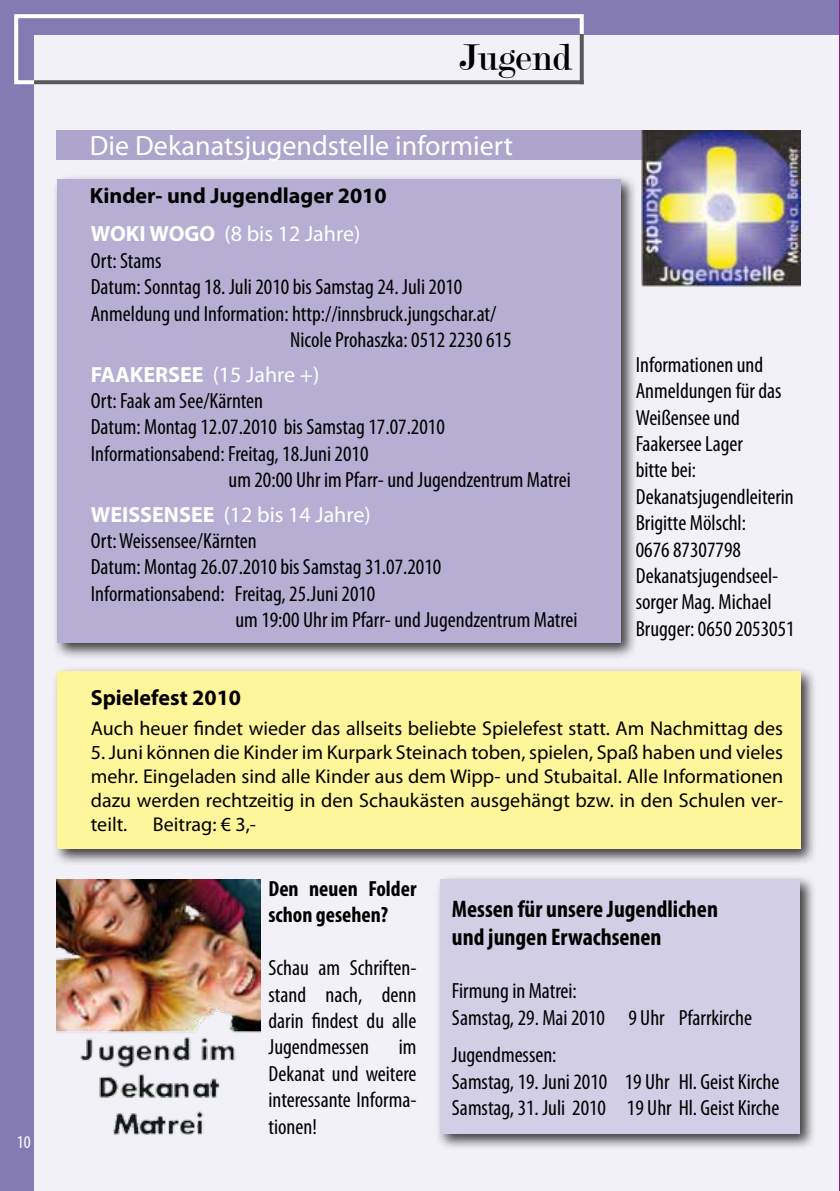
<style>
.page{position:relative;width:840px;height:1191px;background:#fff}
.page>*{position:absolute;margin:0;border:0;box-sizing:border-box;transform-origin:0 0}
.t1{font:40px "Modern";letter-spacing:-.005em;color:#000}
.t2{font:28px "Myriad Pro";color:#fff}
.t3{font:700 condensed 24px/28.8px "Myriad Pro";color:#000}
.t4{font:condensed 22px/26.4px "Myriad Pro";color:#000}
.t5{font:22px "Myriad Pro";color:#fff}
.t6{font:700 22px "Myriad Pro";color:#000}
.t7{font:700 condensed 22px/26.4px "Myriad Pro";color:#000}
.t8{font:20px/24px "Myriad Pro";color:#000;text-align:justify}
.t9{font:condensed 18px "Myriad Pro";color:#fff}
.s1{font-weight:700}
</style>
<div class="page">
<div style="left:0;top:0;width:839px;height:1191px;background:#f3f1f8"></div>
<div style="left:0;top:0;width:839px;height:34px;background:#857bb3"></div>
<div style="left:0;top:0;width:34px;height:1191px;background:#857bb3"></div>
<div style="left:14px;top:14px;width:569px;height:70px;border:4px solid #fff"></div>
<svg style="left:34px;top:80px;width:545px;height:4px;background:#616163"></svg>
<svg style="left:579px;top:34px;width:4px;height:50px"></svg>
<div style="left:57px;top:130px;width:657px;height:29px;background:#ada5cc"></div>
<div style="left:52px;top:174px;width:584px;height:486px;background:#000;opacity:.75"></div>
<div style="left:57px;top:179px;width:563px;height:464px;background:#b6afd3"></div>
<div style="left:435px;top:874px;width:382px;height:277px;background:#000;opacity:.75"></div>
<div style="left:440px;top:879px;width:359px;height:255px;background:#d2cee5"></div>
<div style="left:52px;top:666px;width:764px;height:199px;background:#000;opacity:.75"></div>
<div style="left:57px;top:671px;width:742px;height:177px;background:#fff59b"></div>
<img style="left:641px;top:130px;width:158px;height:156px">
<img style="left:57px;top:879px;width:204px;height:256px">
<p class="t9" style="left:17px;top:1131px;width:15px">10</p>
<h1 class="t1" style="left:459px;top:37px;width:115px">Jugend</h1>
<p class="t2" style="left:90px;top:129px;width:424px">Die Dekanatsjugendstelle informiert</p>
<p class="t6" style="left:90px;top:182px;width:298px">Kinder- und Jugendlager 2010</p>
<p class="t5" style="left:91px;top:220px;width:271px"><span class="s1">WOKI WOGO</span> (8 bis 12 Jahre)</p>
<p class="t4" style="left:91px;top:247px;width:72px">Ort: Stams</p>
<p class="t4" style="left:91px;top:273px;width:373px">Datum: Sonntag 18. Juli 2010 bis Samstag 24. Juli 2010</p>
<p class="t4" style="left:91px;top:300px;width:407px">Anmeldung und Information: http://innsbruck.jungschar.at/</p>
<p class="t4" style="left:290px;top:326px;width:222px">Nicole Prohaszka: 0512 2230 615</p>
<p class="t5" style="left:91px;top:360px;width:230px"><span class="s1">FAAKERSEE</span> (15 Jahre +)</p>
<p class="t4" style="left:91px;top:387px;width:174px">Ort: Faak am See/Kärnten</p>
<p class="t4" style="left:91px;top:413px;width:355px">Datum: Montag 12.07.2010 bis Samstag 17.07.2010</p>
<p class="t4" style="left:91px;top:440px;width:279px">Informationsabend: Freitag, 18.Juni 2010</p>
<p class="t4" style="left:228px;top:466px;width:343px">um 20:00 Uhr im Pfarr- und Jugendzentrum Matrei</p>
<p class="t5" style="left:91px;top:500px;width:281px"><span class="s1">WEISSENSEE</span> (12 bis 14 Jahre)</p>
<p class="t4" style="left:91px;top:527px;width:167px">Ort: Weissensee/Kärnten</p>
<p class="t4" style="left:91px;top:553px;width:352px">Datum: Montag 26.07.2010 bis Samstag 31.07.2010</p>
<p class="t4" style="left:91px;top:580px;width:286px">Informationsabend: Freitag, 25.Juni 2010</p>
<p class="t4" style="left:235px;top:606px;width:343px">um 19:00 Uhr im Pfarr- und Jugendzentrum Matrei</p>
<p class="t4" style="left:635px;top:351px;width:160px">Informationen und<br>Anmeldungen für das<br>Weißensee und<br>Faakersee Lager<br>bitte bei:<br>Dekanatsjugendleiterin<br>Brigitte Mölschl:<br>0676 87307798<br>Dekanatsjugendseel&shy;sorger Mag. Michael<br>Brugger: 0650 2053051</p>
<p class="t6" style="left:91px;top:683px;width:152px">Spielefest 2010</p>
<p class="t8" style="left:91px;top:716px;width:693px">Auch heuer findet wieder das allseits beliebte Spielefest statt. Am Nachmittag des</p>
<p class="t8" style="left:91px;top:740px;width:693px">5. Juni können die Kinder im Kurpark Steinach toben, spielen, Spaß haben und vieles mehr. Eingeladen sind alle Kinder aus dem Wipp- und Stubaital. Alle Informationen dazu werden rechtzeitig in den Schaukästen ausgehängt bzw. in den Schulen ver&shy;teilt.</p>
<p class="t8" style="left:153px;top:812px;width:104px">Beitrag: € 3,-</p>
<p class="t7" style="left:268px;top:875px;width:149px">Den neuen Folder schon gesehen?</p>
<p class="t4" style="left:268px;top:954px;width:149px;text-align:justify">Schau am Schriften&shy;stand nach, denn darin findest du alle Jugendmessen</p>
<p class="t4" style="left:268px;top:1033px;width:149px;text-align:justify;text-indent:130px">im Dekanat und weitere interessante Informa&shy;tionen!</p>
<p class="t3" style="left:451px;top:893px;width:267px">Messen für unsere Jugendlichen und jungen Erwachsenen</p>
<p class="t4" style="left:451px;top:977px;width:301px">Firmung in Matrei:<br>Samstag, 29. Mai 2010 9 Uhr Pfarrkirche</p>
<p class="t4" style="left:451px;top:1041px;width:329px">Jugendmessen:<br>Samstag, 19. Juni 2010 19 Uhr Hl. Geist Kirche<br>Samstag, 31. Juli 2010 19 Uhr Hl. Geist Kirche</p>
</div>
